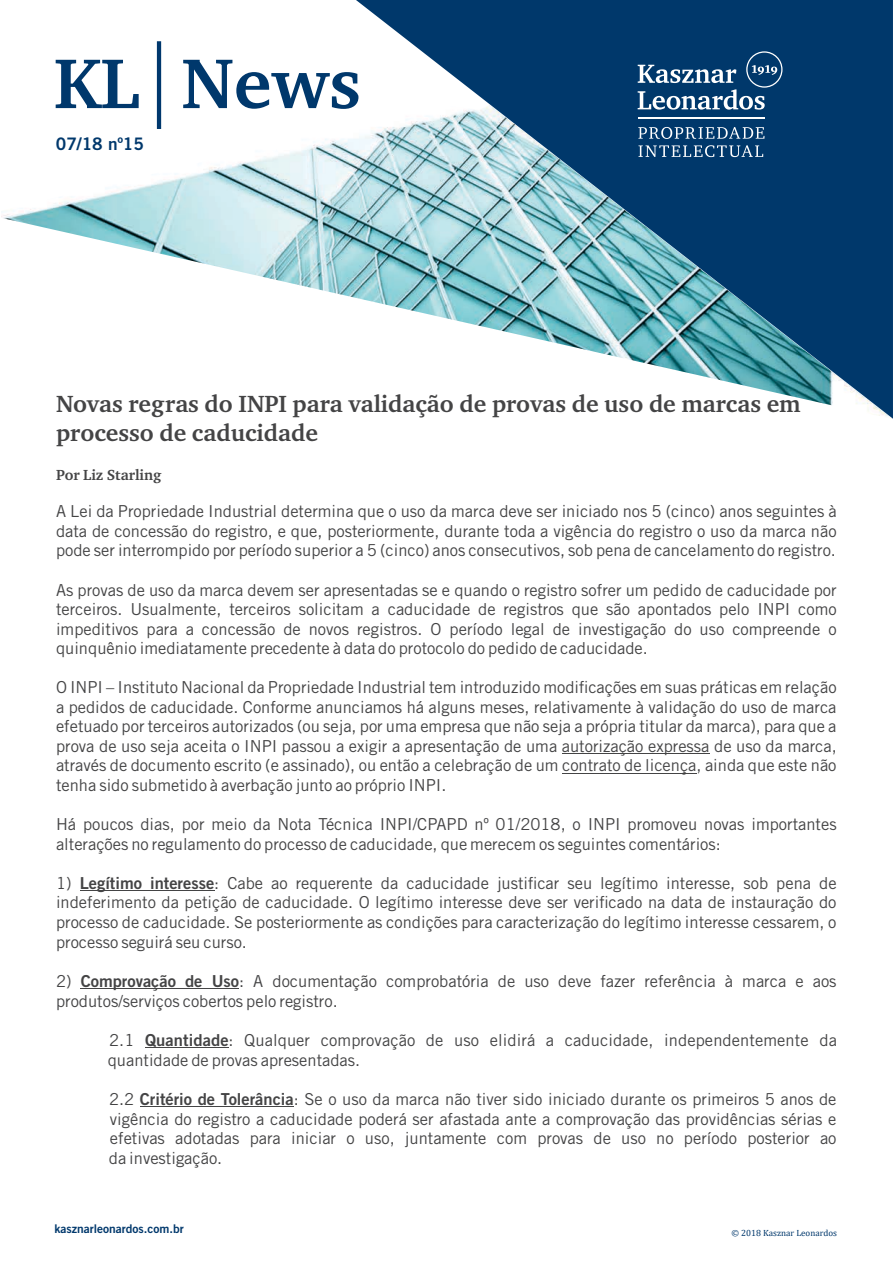
<style>
.page{position:relative;width:893px;height:1263px;background:#fff}
.page>*{position:absolute;margin:0;border:0;box-sizing:border-box;transform-origin:0 0}
.t1{font:700 72px "Charter";color:#00386c}
.t2{font:700 24px/29.1px "Charter ITC Pro";color:#444445}
.t3{font:17.25px "Trade Gothic LT Std Bd 2";color:#00386c}
.t4{font:16.5px/19.5px "Trade Gothic LT Std";color:#444445;text-align:justify}
.t5{font:700 15px "Charter ITC Pro";color:#444445}
.t6{font:12px "Trade Gothic LT Std Bd 2";color:#00386c}
.t7{font:9px "Cambria";color:#00386c}
.s1{font-family:"Trade Gothic LT Std Bd 2"}
</style>
<div class="page">
<img style="left:2px;top:105px;width:354px;height:193px">
<hr style="left:157px;top:41px;width:4px;height:88px;background:#00386d">
<svg style="left:356px;top:0;width:537px;height:419px"></svg>
<hr style="left:562px;top:753px;width:147px;height:1px;background:#444445">
<hr style="left:562px;top:773px;width:135px;height:1px;background:#444445">
<hr style="left:80px;top:890px;width:134px;height:1px;background:#444445">
<hr style="left:81px;top:988px;width:158px;height:1px;background:#444445">
<hr style="left:145px;top:1047px;width:84px;height:1px;background:#444445">
<hr style="left:140px;top:1106px;width:154px;height:1px;background:#444445">
<svg style="left:638px;top:127px;width:126px;height:12px;background:#487094"></svg>
<svg style="left:638px;top:145px;width:125px;height:12px"></svg>
<svg style="left:638px;top:51px;width:144px;height:59px;background:#356189"></svg>
<hr style="left:638px;top:118px;width:126px;height:1px;background:#fff">
<h1 class="t1" style="left:54px;top:21px;width:309px">KL News</h1>
<p class="t3" style="left:56px;top:133px;width:90px">07/18 nº15</p>
<h2 class="t2" style="left:56px;top:390px;width:746px">Novas regras do INPI para validação de provas de uso de marcas em processo de caducidade</h2>
<p class="t5" style="left:56px;top:466px;width:107px">Por Liz Starling</p>
<p class="t4" style="left:56px;top:501px;width:782px">A Lei da Propriedade Industrial determina que o uso da marca deve ser iniciado nos 5 (cinco) anos seguintes à data de concessão do registro, e que, posteriormente, durante toda a vigência do registro o uso da marca não pode ser interrompido por período superior a 5 (cinco) anos consecutivos, sob pena de cancelamento do registro.</p>
<p class="t4" style="left:56px;top:580px;width:782px">As provas de uso da marca devem ser apresentadas se e quando o registro sofrer um pedido de caducidade por terceiros. Usualmente, terceiros solicitam a caducidade de registros que são apontados pelo INPI como impeditivos para a concessão de novos registros. O período legal de investigação do uso compreende o quinquênio imediatamente precedente à data do protocolo do pedido de caducidade.</p>
<p class="t4" style="left:56px;top:677px;width:782px">O INPI – Instituto Nacional da Propriedade Industrial tem introduzido modificações em suas práticas em relação a pedidos de caducidade. Conforme anunciamos há alguns meses, relativamente à validação do uso de marca efetuado por terceiros autorizados (ou seja, por uma empresa que não seja a própria titular da marca), para que a prova de uso seja aceita o INPI passou a exigir a apresentação de uma autorização expressa de uso da marca, através de documento escrito (e assinado), ou então a celebração de um contrato de licença, ainda que este não tenha sido submetido à averbação junto ao próprio INPI.</p>
<p class="t4" style="left:56px;top:814px;width:782px">Há poucos dias, por meio da Nota Técnica INPI/CPAPD nº 01/2018, o INPI promoveu novas importantes alterações no regulamento do processo de caducidade, que merecem os seguintes comentários:</p>
<p class="t4" style="left:56px;top:873px;width:782px">1) <span class="s1">Legítimo interesse</span>: Cabe ao requerente da caducidade justificar seu legítimo interesse, sob pena de indeferimento da petição de caducidade. O legítimo interesse deve ser verificado na data de instauração do processo de caducidade. Se posteriormente as condições para caracterização do legítimo interesse cessarem, o processo seguirá seu curso.</p>
<p class="t4" style="left:56px;top:971px;width:782px">2) <span class="s1">Comprovação de Uso</span>: A documentação comprobatória de uso deve fazer referência à marca e aos produtos/serviços cobertos pelo registro.</p>
<p class="t4" style="left:108px;top:1030px;width:731px">2.1 <span class="s1">Quantidade</span>: Qualquer comprovação de uso elidirá a caducidade, independentemente da quantidade de provas apresentadas.</p>
<p class="t4" style="left:109px;top:1089px;width:729px">2.2 <span class="s1">Critério de Tolerância</span>: Se o uso da marca não tiver sido iniciado durante os primeiros 5 anos de vigência do registro a caducidade poderá ser afastada ante a comprovação das providências sérias e efetivas adotadas para iniciar o uso, juntamente com provas de uso no período posterior ao da investigação.</p>
<p class="t6" style="left:55px;top:1221px;width:131px">kasznarleonardos.com.br</p>
<p class="t7" style="left:732px;top:1227px;width:107px">© 2018 Kasznar Leonardos</p>
</div>
